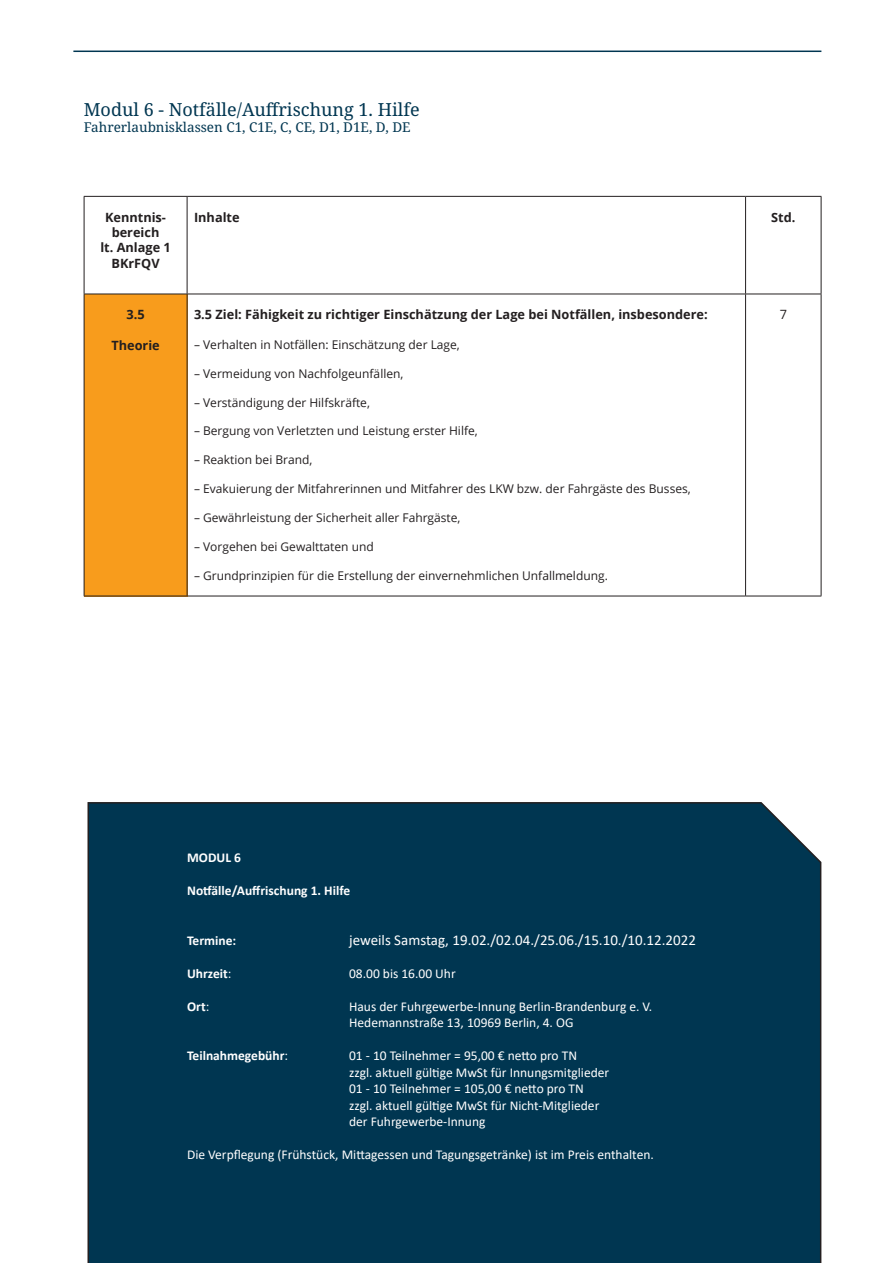
<style>
.page{position:relative;width:893px;height:1263px;background:#fff}
.page>*{position:absolute;margin:0;border:0;box-sizing:border-box;transform-origin:0 0}
.t1{font:18px "Noto Serif";color:#003651}
.t2{font:15px "Calibri";color:#fff}
.t3{font:13.5px/16.5px "Calibri";color:#fff}
.t4{font:700 13.5px "Calibri";color:#fff}
.t5{font:13.5px "Noto Serif";color:#003651}
.t6{font:700 12.75px/15.3px "Open Sans";color:#231f20;text-align:center}
.t7{font:12.75px "Open Sans";color:#231f20}
.t8{font:12px "Open Sans";color:#231f20}
.s1{font-weight:400}
</style>
<div class="page">
<hr style="left:73px;top:51px;width:748px;height:1px;background:#003651">
<div style="left:84px;top:294px;width:103px;height:302px;background:#f89c1c"></div>
<hr style="left:187px;top:196px;width:559px;height:1px;background:#231f20">
<hr style="left:187px;top:197px;width:1px;height:97px;background:#231f20">
<hr style="left:746px;top:196px;width:75px;height:1px;background:#231f20">
<hr style="left:745px;top:197px;width:1px;height:97px;background:#231f20">
<hr style="left:821px;top:197px;width:1px;height:97px;background:#231f20">
<hr style="left:187px;top:294px;width:559px;height:1px;background:#231f20">
<hr style="left:746px;top:294px;width:75px;height:1px;background:#231f20">
<hr style="left:84px;top:197px;width:1px;height:97px;background:#231f20">
<hr style="left:84px;top:196px;width:103px;height:1px;background:#231f20">
<hr style="left:84px;top:294px;width:1px;height:302px;background:#231f20">
<hr style="left:84px;top:294px;width:103px;height:1px;background:#231f20">
<hr style="left:187px;top:294px;width:1px;height:302px;background:#231f20">
<hr style="left:745px;top:294px;width:1px;height:302px;background:#231f20">
<hr style="left:821px;top:294px;width:1px;height:302px;background:#231f20">
<hr style="left:84px;top:596px;width:103px;height:1px;background:#231f20">
<hr style="left:187px;top:596px;width:559px;height:1px;background:#231f20">
<hr style="left:746px;top:596px;width:75px;height:1px;background:#231f20">
<div style="left:87px;top:802px;width:735px;height:461px;background:#003651"></div>
<h1 class="t1" style="left:84px;top:97px;width:337px">Modul 6 - Notfälle/Auffrischung 1. Hilfe</h1>
<p class="t5" style="left:84px;top:118px;width:328px">Fahrerlaubnisklassen C1, C1E, C, CE, D1, D1E, D, DE</p>
<p class="t6" style="left:100px;top:209px;width:72px">Kenntnis&shy;bereich<br>lt. Anlage 1<br>BKrFQV</p>
<p class="t6" style="left:194px;top:209px;width:47px">Inhalte</p>
<p class="t6" style="left:771px;top:209px;width:26px">Std.</p>
<p class="t6" style="left:126px;top:307px;width:20px">3.5</p>
<p class="t6" style="left:111px;top:337px;width:50px">Theorie</p>
<p class="t6" style="left:194px;top:307px;width:515px">3.5 Ziel: Fähigkeit zu richtiger Einschätzung der Lage bei Notfällen, insbesondere:</p>
<p class="t8" style="left:194px;top:336px;width:267px">– Verhalten in Notfällen: Einschätzung der Lage,</p>
<p class="t8" style="left:194px;top:365px;width:211px">– Vermeidung von Nachfolgeunfällen,</p>
<p class="t8" style="left:194px;top:394px;width:177px">– Verständigung der Hilfskräfte,</p>
<p class="t8" style="left:194px;top:423px;width:285px">– Bergung von Verletzten und Leistung erster Hilfe,</p>
<p class="t8" style="left:194px;top:452px;width:120px">– Reaktion bei Brand,</p>
<p class="t8" style="left:194px;top:480px;width:498px">– Evakuierung der Mitfahrerinnen und Mitfahrer des LKW bzw. der Fahrgäste des Busses,</p>
<p class="t8" style="left:194px;top:509px;width:268px">– Gewährleistung der Sicherheit aller Fahrgäste,</p>
<p class="t8" style="left:194px;top:538px;width:181px">– Vorgehen bei Gewalttaten und</p>
<p class="t8" style="left:194px;top:568px;width:415px">– Grundprinzipien für die Erstellung der einvernehmlichen Unfallmeldung.</p>
<p class="t7" style="left:780px;top:306px;width:9px">7</p>
<p class="t4" style="left:187px;top:848px;width:55px">MODUL 6</p>
<p class="t4" style="left:187px;top:881px;width:165px">Notfälle/Auffrischung 1. Hilfe</p>
<p class="t4" style="left:187px;top:930px;width:51px">Termine:</p>
<p class="t2" style="left:349px;top:929px;width:348px">jeweils Samstag, 19.02./02.04./25.06./15.10./10.12.2022</p>
<p class="t4" style="left:187px;top:963px;width:46px">Uhrzeit<span class="s1">:</span></p>
<p class="t3" style="left:349px;top:964px;width:108px">08.00 bis 16.00 Uhr</p>
<p class="t4" style="left:187px;top:996px;width:24px">Ort<span class="s1">:</span></p>
<p class="t3" style="left:349px;top:997px;width:305px">Haus der Fuhrgewerbe-Innung Berlin-Brandenburg e. V.<br>Hedemannstraße 13, 10969 Berlin, 4. OG</p>
<p class="t4" style="left:187px;top:1046px;width:103px">Teilnahmegebühr<span class="s1">:</span></p>
<p class="t3" style="left:349px;top:1047px;width:262px">01 - 10 Teilnehmer = 95,00 € netto pro TN<br>zzgl. aktuell gültige MwSt für Innungsmitglieder 01 - 10 Teilnehmer = 105,00 € netto pro TN zzgl. aktuell gültige MwSt für Nicht-Mitglieder der Fuhrgewerbe-Innung</p>
<p class="t3" style="left:187px;top:1146px;width:468px">Die Verpflegung (Frühstück, Mittagessen und Tagungsgetränke) ist im Preis enthalten.</p>
</div>
